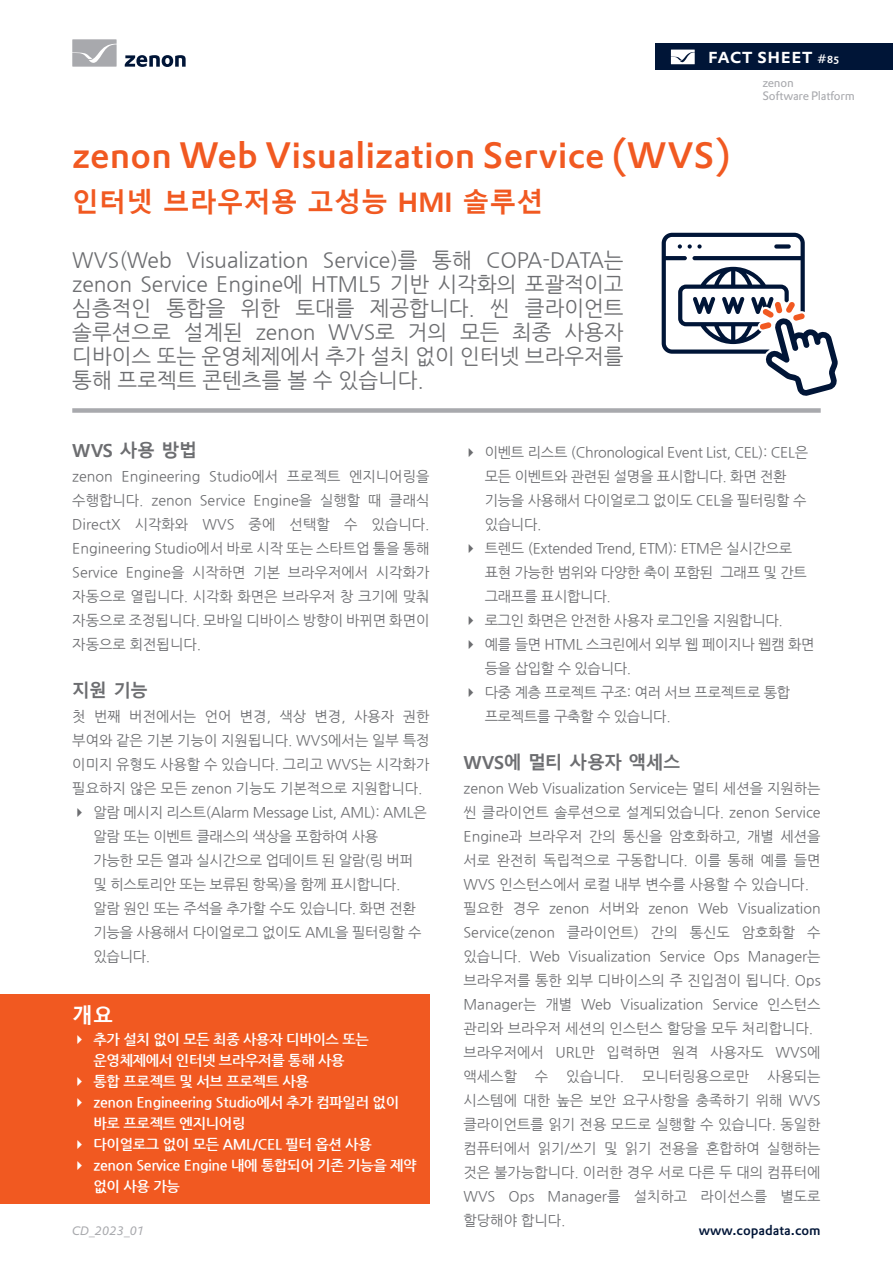
<style>
.page{position:relative;width:893px;height:1263px;background:#fff}
.page>*{position:absolute;margin:0;border:0;box-sizing:border-box;transform-origin:0 0}
.Header_Headline_oran{font:500 36px "DTL Prokyon ETOT";letter-spacing:.005em;color:#f15921}
.Header_Subheadline_o{font:700 27px "Malgun Gothic";color:#f15921}
.Header_Teaser_Text_K{font:21px/24px "Nanum Gothic";color:#6c6d70;text-align:justify}
.t1{font:500 21px "DTL Prokyon TOT Caps";color:#fff}
.t2{font:700 20.85px "Malgun Gothic";color:#fff}
.Bodytext_Headline_KR{font:700 18px "Malgun Gothic";letter-spacing:-.03em;color:#6c6d70}
.Normal_Body_Text_KR{font:14.25px/24px "Nanum Gothic";letter-spacing:-.02em;color:#6c6d70;text-align:justify}
.t3{font:700 14.25px/21px "Nanum Gothic";letter-spacing:-.02em;color:#fff}
.Normal_Body_Text_KR-2{font:14.25px/24px "Nanum Gothic";color:#6c6d70}
.t4{font:500 13.5px "DTL Prokyon TOT";color:#001537}
.t5{font:12px/13.5px "DTL Prokyon TOT";letter-spacing:-.02em;color:#a8a9ad}
.t6{font:italic 12px "DTL Prokyon TOT";color:#a8a9ad}
.s1{font-size:12px}
</style>
<div class="page">
<div style="left:656px;top:44px;width:237px;height:26px;background:#001537"></div>
<svg style="left:671px;top:50px;width:24px;height:14px"></svg>
<svg style="left:125px;top:55px;width:61px;height:12px"></svg>
<svg style="left:72px;top:39px;width:45px;height:28px"></svg>
<div style="left:72px;top:408px;width:749px;height:5px;background:#a8a9ad"></div>
<svg style="left:662px;top:233px;width:176px;height:163px"></svg>
<div style="left:0;top:994px;width:429px;height:210px;background:#f15921"></div>
<p class="t1" style="left:708px;top:42px;width:133px">fact sheet <span class="s1">#85</span></p>
<p class="Header_Headline_oran" style="left:72px;top:131px;width:660px">zenon Web Visualization Service (WVS)</p>
<p class="Header_Subheadline_o" style="left:72px;top:186px;width:473px">인터넷 브라우저용 고성능 HMI 솔루션</p>
<p class="Header_Teaser_Text_K" style="left:72px;top:248px;width:553px">WVS(Web Visualization Service)를 통해 COPA-DATA는 zenon Service Engine에 HTML5 기반 시각화의 포괄적이고 심층적인 통합을 위한 토대를 제공합니다. 씬 클라이언트 솔루션으로 설계된 zenon WVS로 거의 모든 최종 사용자 디바이스 또는 운영체제에서 추가 설치 없이 인터넷 브라우저를 통해 프로젝트 콘텐츠를 볼 수 있습니다.</p>
<p class="t5" style="left:762px;top:76px;width:94px">zenon<br>Software Platform</p>
<p class="Bodytext_Headline_KR" style="left:72px;top:440px;width:126px">WVS 사용 방법</p>
<p class="Normal_Body_Text_KR" style="left:72px;top:465px;width:359px">zenon Engineering Studio에서 프로젝트 엔지니어링을 수행합니다. zenon Service Engine을 실행할 때 클래식 DirectX 시각화와 WVS 중에 선택할 수 있습니다.<br>Engineering Studio에서 바로 시작 또는 스타트업 툴을 통해 Service Engine을 시작하면 기본 브라우저에서 시각화가 자동으로 열립니다. 시각화 화면은 브라우저 창 크기에 맞춰 자동으로 조정됩니다. 모바일 디바이스 방향이 바뀌면 화면이 자동으로 회전됩니다.</p>
<p class="Bodytext_Headline_KR" style="left:72px;top:680px;width:77px">지원 기능</p>
<p class="Normal_Body_Text_KR" style="left:72px;top:705px;width:359px">첫 번째 버전에서는 언어 변경, 색상 변경, 사용자 권한 부여와 같은 기본 기능이 지원됩니다. WVS에서는 일부 특정 이미지 유형도 사용할 수 있습니다. 그리고 WVS는 시각화가 필요하지 않은 모든 zenon 기능도 기본적으로 지원합니다.</p>
<p class="Normal_Body_Text_KR" style="left:94px;top:801px;width:335px;text-align:left">알람 메시지 리스트(Alarm Message List, AML): AML은 알람 또는 이벤트 클래스의 색상을 포함하여 사용<br>가능한 모든 열과 실시간으로 업데이트 된 알람(링 버퍼 및 히스토리안 또는 보류된 항목)을 함께 표시합니다. 알람 원인 또는 주석을 추가할 수도 있습니다. 화면 전환 기능을 사용해서 다이얼로그 없이도 AML을 필터링할 수 있습니다.</p>
<h3 class="t2" style="left:72px;top:1003px;width:43px">개요</h3>
<p class="t3" style="left:94px;top:1029px;width:325px">추가 설치 없이 모든 최종 사용자 디바이스 또는 운영체제에서 인터넷 브라우저를 통해 사용<br>통합 프로젝트 및 서브 프로젝트 사용<br>zenon Engineering Studio에서 추가 컴파일러 없이 바로 프로젝트 엔지니어링<br>다이얼로그 없이 모든 AML/CEL 필터 옵션 사용<br>zenon Service Engine 내에 통합되어 기존 기능을 제약 없이 사용 가능</p>
<p class="t6" style="left:72px;top:1223px;width:74px">CD_2023_01</p>
<p class="Normal_Body_Text_KR" style="left:485px;top:441px;width:325px;text-align:left">이벤트 리스트 (Chronological Event List, CEL): CEL은 모든 이벤트와 관련된 설명을 표시합니다. 화면 전환 기능을 사용해서 다이얼로그 없이도 CEL을 필터링할 수 있습니다.</p>
<p class="Normal_Body_Text_KR" style="left:485px;top:537px;width:324px;text-align:left">트렌드 (Extended Trend, ETM): ETM은 실시간으로 표현 가능한 범위와 다양한 축이 포함된 그래프 및 간트 그래프를 표시합니다.</p>
<p class="Normal_Body_Text_KR" style="left:485px;top:609px;width:300px">로그인 화면은 안전한 사용자 로그인을 지원합니다.</p>
<p class="Normal_Body_Text_KR" style="left:485px;top:633px;width:331px">예를 들면 HTML 스크린에서 외부 웹 페이지나 웹캠 화면 등을 삽입할 수 있습니다.</p>
<p class="Normal_Body_Text_KR" style="left:485px;top:681px;width:307px">다중 계층 프로젝트 구조: 여러 서브 프로젝트로 통합 프로젝트를 구축할 수 있습니다.</p>
<p class="Bodytext_Headline_KR" style="left:463px;top:752px;width:219px">WVS에 멀티 사용자 액세스</p>
<p class="Normal_Body_Text_KR" style="left:463px;top:777px;width:359px">zenon Web Visualization Service는 멀티 세션을 지원하는 씬 클라이언트 솔루션으로 설계되었습니다. zenon Service Engine과 브라우저 간의 통신을 암호화하고, 개별 세션을 서로 완전히 독립적으로 구동합니다. 이를 통해 예를 들면 WVS 인스턴스에서 로컬 내부 변수를 사용할 수 있습니다.</p>
<p class="Normal_Body_Text_KR" style="left:463px;top:897px;width:359px">필요한 경우 zenon 서버와 zenon Web Visualization Service(zenon 클라이언트) 간의 통신도 암호화할 수 있습니다. Web Visualization Service Ops Manager는 브라우저를 통한 외부 디바이스의 주 진입점이 됩니다. Ops Manager는 개별 Web Visualization Service 인스턴스 관리와 브라우저 세션의 인스턴스 할당을 모두 처리합니다.</p>
<p class="Normal_Body_Text_KR-2" style="left:463px;top:1041px;width:359px">브라우저에서 URL만 입력하면 원격 사용자도 WVS에 액세스할</p>
<p class="Normal_Body_Text_KR" style="left:535px;top:1065px;width:15px">수</p>
<p class="Normal_Body_Text_KR" style="left:566px;top:1065px;width:59px">있습니다.</p>
<p class="Normal_Body_Text_KR-2" style="left:642px;top:1065px;width:109px">모니터링용으로만</p>
<p class="Normal_Body_Text_KR" style="left:463px;top:1065px;width:359px;text-indent:304px">사용되는 시스템에 대한 높은 보안 요구사항을 충족하기 위해 WVS 클라이언트를 읽기 전용 모드로 실행할 수 있습니다. 동일한 컴퓨터에서 읽기/쓰기 및 읽기 전용을 혼합하여 실행하는 것은 불가능합니다. 이러한 경우 서로 다른 두 대의 컴퓨터에 WVS Ops Manager를 설치하고 라이선스를 별도로 할당해야 합니다.</p>
<p class="t4" style="left:699px;top:1221px;width:124px">www.copadata.com</p>
</div>
